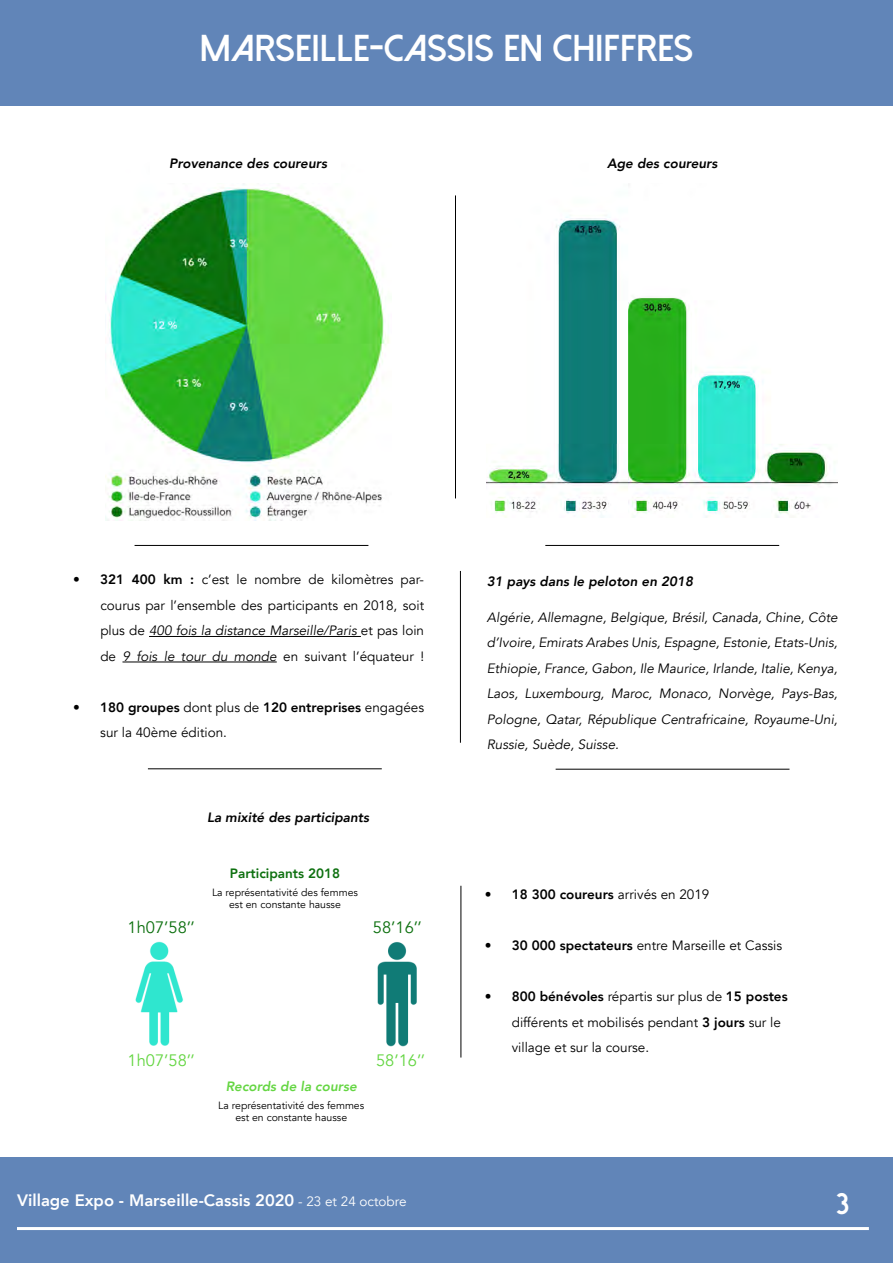
<style>
.page{position:relative;width:893px;height:1263px;background:#fff}
.page>*{position:absolute;margin:0;border:0;box-sizing:border-box;transform-origin:0 0}
.t1{font:800 37.5px "Dolce Vita";color:#fff}
.t2{font:800 30px "Dolce Vita";color:#fff}
.t3{font:800 16.5px "Avenir";color:#fff}
.t4{font:16.5px "Avenir";color:#65d643}
.t5{font:16.5px "Avenir";color:#0d700f}
.t6{font:13.5px/25.5px "Avenir";color:#000}
.t7{font:italic 13.5px/25.5px "Avenir";color:#000;text-align:justify}
.t8{font:italic 800 13.5px "Avenir";color:#000}
.t9{font:800 13.5px "Avenir";color:#000}
.t10{font:italic 800 13.5px "Avenir";color:#65d643}
.t11{font:800 13.5px "Avenir";color:#0d700f}
.t12{font:10.5px "Avenir";color:#000}
.s1{font-weight:800}
.s2{font-style:italic}
.s3{font-weight:400}
.s4{font-weight:400;font-size:13.5px}
</style>
<div class="page">
<div style="left:0;top:0;width:893px;height:105px;background:#6185b8"></div>
<div style="left:0;top:1158px;width:893px;height:105px;background:#6185b8"></div>
<hr style="left:17px;top:1227px;width:852px;height:3px;background:#fff">
<img style="left:106px;top:183px;width:283px;height:337px">
<img style="left:487px;top:216px;width:351px;height:301px">
<hr style="left:149px;top:636px;width:212px;height:1px;background:#000">
<hr style="left:122px;top:662px;width:155px;height:1px;background:#000">
<hr style="left:455px;top:195px;width:1px;height:303px;background:#000">
<hr style="left:460px;top:571px;width:1px;height:172px;background:#000">
<hr style="left:135px;top:545px;width:233px;height:1px;background:#000">
<hr style="left:545px;top:545px;width:234px;height:1px;background:#000">
<img style="left:135px;top:941px;width:48px;height:105px">
<img style="left:377px;top:942px;width:40px;height:105px">
<hr style="left:148px;top:768px;width:234px;height:1px;background:#000">
<hr style="left:556px;top:769px;width:233px;height:1px;background:#000">
<hr style="left:461px;top:886px;width:1px;height:171px;background:#000">
<p class="t1" style="left:200px;top:29px;width:495px">MARSEILLE-CASSIS EN CHIFFRES</p>
<p class="t8" style="left:169px;top:155px;width:159px">Provenance des coureurs</p>
<p class="t8" style="left:607px;top:155px;width:112px">Age des coureurs</p>
<p class="t6" style="left:100px;top:567px;width:325px;text-align:justify;text-indent:-27px"><span class="s1">• 321 400 km :</span> c’est le nombre de kilomètres par&shy;courus par l’ensemble des participants en 2018, soit plus de <span class="s2">400 fois la distance Marseille/Paris</span> et pas loin de <span class="s2">9 fois le tour du monde</span> en suivant l’équateur !</p>
<p class="t6" style="left:100px;top:695px;width:325px;text-indent:-27px"><span class="s1">• 180 groupes</span> dont plus de <span class="s1">120 entreprises</span> engagées sur la 40ème édition.</p>
<p class="t8" style="left:207px;top:809px;width:164px">La mixité des participants</p>
<p class="t11" style="left:230px;top:863px;width:112px">Participants 2018</p>
<p class="t12" style="left:212px;top:886px;width:148px">La représentativité des femmes</p>
<p class="t12" style="left:229px;top:898px;width:113px">est en constante hausse</p>
<p class="t5" style="left:127px;top:917px;width:69px">1h07’58’’</p>
<p class="t5" style="left:373px;top:917px;width:50px">58’16’’</p>
<p class="t4" style="left:127px;top:1051px;width:69px">1h07’58’’</p>
<p class="t4" style="left:376px;top:1051px;width:50px">58’16’’</p>
<p class="t10" style="left:226px;top:1078px;width:132px">Records de la course</p>
<p class="t12" style="left:218px;top:1099px;width:148px">La représentativité des femmes</p>
<p class="t12" style="left:235px;top:1111px;width:113px">est en constante hausse</p>
<p class="t8" style="left:487px;top:573px;width:208px">31 pays dans le peloton en 2018</p>
<p class="t7" style="left:487px;top:605px;width:352px">Algérie, Allemagne, Belgique, Brésil, Canada, Chine, Côte d’Ivoire, Emirats Arabes Unis, Espagne, Estonie, Etats-Unis, Ethiopie, France, Gabon, Ile Maurice, Irlande, Italie, Kenya, Laos, Luxembourg, Maroc, Monaco, Norvège, Pays-Bas, Pologne, Qatar, République Centrafricaine, Royaume-Uni, Russie, Suède, Suisse.</p>
<p class="t9" style="left:485px;top:884px;width:226px">• 18 300 coureurs <span class="s3">arrivés en 2019</span></p>
<p class="t6" style="left:485px;top:933px;width:299px"><span class="s1">• 30 000 spectateurs</span> entre Marseille et Cassis</p>
<p class="t6" style="left:512px;top:984px;width:277px;text-indent:-27px"><span class="s1">• 800 bénévoles</span> répartis sur plus de <span class="s1">15 postes </span>différents et mobilisés pendant <span class="s1">3 jours</span> sur le village et sur la course.</p>
<p class="t3" style="left:17px;top:1187px;width:391px">Village Expo - Marseille-Cassis 2020 <span class="s4">- 23 et 24 octobre</span></p>
<p class="t2" style="left:836px;top:1188px;width:14px">3</p>
</div>
